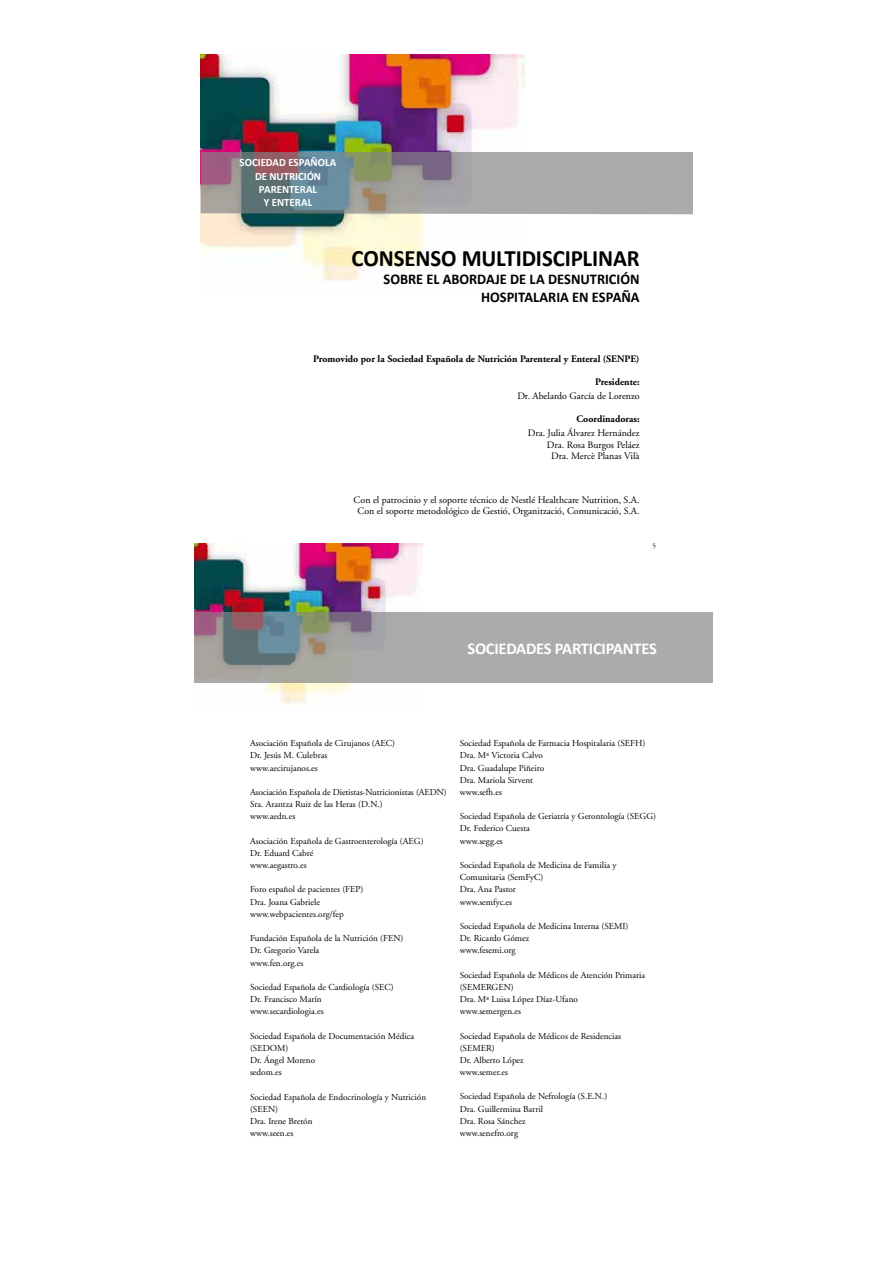
<style>
.page{position:relative;width:893px;height:1263px;background:#fff}
.page>*{position:absolute;margin:0;border:0;box-sizing:border-box;transform-origin:0 0}
.t1{font:700 23.55px "Calibri";letter-spacing:-.005em;color:#000}
.t2{font:700 16.5px "Calibri";letter-spacing:-.015em;color:#fff}
.t3{font:700 14.85px/17.9px "Calibri";letter-spacing:-.005em;color:#000;text-align:right}
.t4{font:700 11.1px/13.4px "Calibri";color:#fff;text-align:center}
.t5{font:9.9px/11.6px "Adobe Garamond";color:#000;text-align:right}
.t6{font:700 9.9px "Adobe Garamond";color:#000}
.t7{font:9.15px/12.1px "Adobe Garamond";color:#000}
.t8{font:6.9px "Adobe Garamond";color:#000}
</style>
<div class="page">
<img style="left:201px;top:54px;width:324px;height:226px">
<svg style="left:201px;top:152px;width:491px;height:62px;background:#96979a"></svg>
<img style="left:195px;top:544px;width:227px;height:161px">
<svg style="left:195px;top:612px;width:517px;height:71px;background:#a0a1a2"></svg>
<p class="t4" style="left:240px;top:155px;width:98px">SOCIEDAD ESPAÑOLA<br>DE NUTRICIÓN<br>PARENTERAL<br>Y ENTERAL</p>
<h1 class="t1" style="left:352px;top:244px;width:290px">CONSENSO MULTIDISCIPLINAR</h1>
<h3 class="t3" style="left:384px;top:270px;width:258px">SOBRE EL ABORDAJE DE LA DESNUTRICIÓN<br>HOSPITALARIA EN ESPAÑA</h3>
<p class="t6" style="left:313px;top:354px;width:328px">Promovido por la Sociedad Española de Nutrición Parenteral y Enteral (SENPE)</p>
<p class="t6" style="left:595px;top:377px;width:46px">Presidente:</p>
<p class="t5" style="left:517px;top:390px;width:124px">Dr. Abelardo García de Lorenzo</p>
<p class="t6" style="left:576px;top:414px;width:65px">Coordinadoras:</p>
<p class="t5" style="left:528px;top:427px;width:113px">Dra. Julia Álvarez Hernández<br>Dra. Rosa Burgos Peláez<br>Dra. Mercè Planas Vilà</p>
<p class="t5" style="left:354px;top:494px;width:287px;text-align:center">Con el patrocinio y el soporte técnico de Nestlé Healthcare Nutrition, S.A.<br>Con el soporte metodológico de Gestió, Organització, Comunicació, S.A.</p>
<p class="t8" style="left:653px;top:542px;width:5px">5</p>
<h2 class="t2" style="left:467px;top:638px;width:191px">SOCIEDADES PARTICIPANTES</h2>
<p class="t7" style="left:250px;top:737px;width:147px">Asociación Española de Cirujanos (AEC)<br>Dr. Jesús M. Culebras www.aecirujanos.es</p>
<p class="t7" style="left:250px;top:786px;width:198px">Asociación Española de Dietistas-Nutricionistas (AEDN)<br>Sra. Arantza Ruiz de las Heras (D.N.)<br>www.aedn.es</p>
<p class="t7" style="left:250px;top:835px;width:175px">Asociación Española de Gastroenterología (AEG)<br>Dr. Eduard Cabré<br>www.aegastro.es</p>
<p class="t7" style="left:250px;top:884px;width:115px">Foro español de pacientes (FEP)<br>Dra. Joana Gabriele www.webpacientes.org/fep</p>
<p class="t7" style="left:250px;top:932px;width:155px">Fundación Española de la Nutrición (FEN)<br>Dr. Gregorio Varela<br>www.fen.org.es</p>
<p class="t7" style="left:250px;top:981px;width:145px">Sociedad Española de Cardiología (SEC)<br>Dr. Francisco Marín www.secardiologia.es</p>
<p class="t7" style="left:250px;top:1030px;width:166px">Sociedad Española de Documentación Médica (SEDOM)<br>Dr. Ángel Moreno<br>sedom.es</p>
<p class="t7" style="left:250px;top:1091px;width:178px">Sociedad Española de Endocrinología y Nutrición (SEEN)<br>Dra. Irene Bretón<br>www.seen.es</p>
<p class="t7" style="left:460px;top:737px;width:187px">Sociedad Española de Farmacia Hospitalaria (SEFH)<br>Dra. Mª Victoria Calvo<br>Dra. Guadalupe Piñeiro<br>Dra. Mariola Sirvent<br>www.sefh.es</p>
<p class="t7" style="left:460px;top:810px;width:198px">Sociedad Española de Geriatría y Gerontología (SEGG)<br>Dr. Federico Cuesta<br>www.segg.es</p>
<p class="t7" style="left:460px;top:859px;width:158px">Sociedad Española de Medicina de Familia y<br>Comunitaria (SemFyC)<br>Dra. Ana Pastor<br>www.semfyc.es</p>
<p class="t7" style="left:460px;top:920px;width:170px">Sociedad Española de Medicina Interna (SEMI)<br>Dr. Ricardo Gómez<br>www.fesemi.org</p>
<p class="t7" style="left:460px;top:969px;width:187px">Sociedad Española de Médicos de Atención Primaria (SEMERGEN)<br>Dra. Mª Luisa López Díaz-Ufano<br>www.semergen.es</p>
<p class="t7" style="left:460px;top:1030px;width:163px">Sociedad Española de Médicos de Residencias (SEMER)<br>Dr. Alberto López<br>www.semer.es</p>
<p class="t7" style="left:460px;top:1091px;width:149px">Sociedad Española de Nefrología (S.E.N.)<br>Dra. Guillermina Barril<br>Dra. Rosa Sánchez<br>www.senefro.org</p>
</div>
